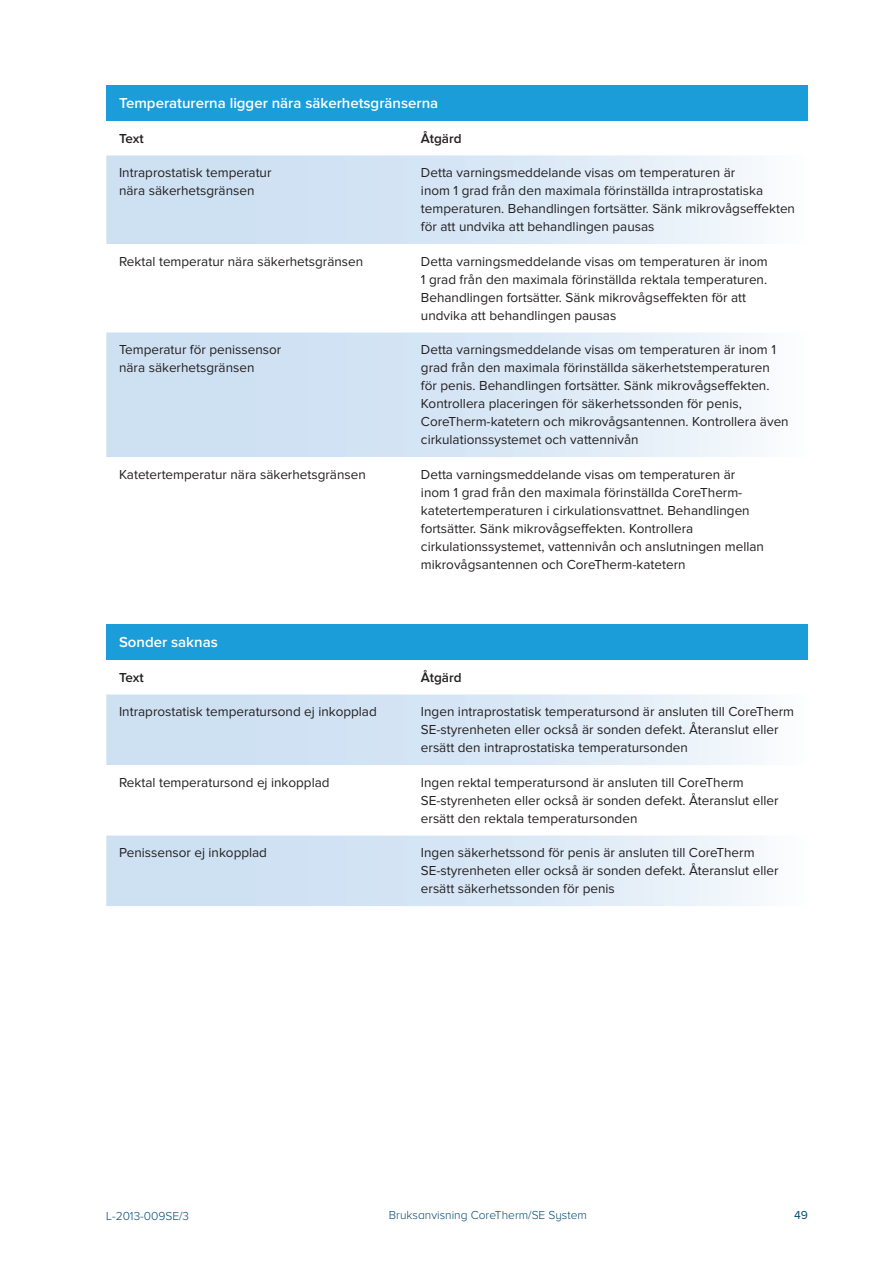
<style>
.page{position:relative;width:893px;height:1263px;background:#fff}
.page>*{position:absolute;margin:0;border:0;box-sizing:border-box;transform-origin:0 0}
.t1{font:600 15px "Proxima Nova";color:#fff}
.t2{font:13.5px/18px "Proxima Nova";color:#231f20}
.t3{font:600 13.5px "Proxima Nova";color:#231f20}
.t4{font:300 12px "Proxima Nova A";color:#034a72}
.t5{font:12px "Proxima Nova A";color:#034a72}
</style>
<div class="page">
<div style="left:106px;top:85px;width:702px;height:36px;background:#1b9dd9"></div>
<svg style="left:106px;top:155px;width:647px;height:302px"></svg>
<div style="left:106px;top:624px;width:702px;height:36px;background:#1b9dd9"></div>
<svg style="left:106px;top:694px;width:647px;height:212px"></svg>
<p class="t1" style="left:119px;top:95px;width:321px">Temperaturerna ligger nära säkerhetsgränserna</p>
<p class="t3" style="left:119px;top:130px;width:26px">Text</p>
<p class="t3" style="left:421px;top:130px;width:42px">Åtgärd</p>
<p class="t2" style="left:119px;top:164px;width:154px">Intraprostatisk temperatur nära säkerhetsgränsen</p>
<p class="t2" style="left:421px;top:164px;width:376px">Detta varningsmeddelande visas om temperaturen är<br>inom 1 grad från den maximala förinställda intraprostatiska temperaturen. Behandlingen fortsätter. Sänk mikrovågseffekten för att undvika att behandlingen pausas</p>
<p class="t2" style="left:119px;top:253px;width:246px">Rektal temperatur nära säkerhetsgränsen</p>
<p class="t2" style="left:421px;top:253px;width:348px">Detta varningsmeddelande visas om temperaturen är inom 1 grad från den maximala förinställda rektala temperaturen.<br>Behandlingen fortsätter. Sänk mikrovågseffekten för att undvika att behandlingen pausas</p>
<p class="t2" style="left:119px;top:341px;width:164px">Temperatur för penissensor nära säkerhetsgränsen</p>
<p class="t2" style="left:421px;top:341px;width:369px">Detta varningsmeddelande visas om temperaturen är inom 1 grad från den maximala förinställda säkerhetstemperaturen för penis. Behandlingen fortsätter. Sänk mikrovågseffekten.<br>Kontrollera placeringen för säkerhetssonden för penis, CoreTherm-katetern och mikrovågsantennen. Kontrollera även cirkulationssystemet och vattennivån</p>
<p class="t2" style="left:119px;top:466px;width:248px">Katetertemperatur nära säkerhetsgränsen</p>
<p class="t2" style="left:421px;top:466px;width:345px">Detta varningsmeddelande visas om temperaturen är inom 1 grad från den maximala förinställda CoreTherm&shy;katetertemperaturen i cirkulationsvattnet. Behandlingen fortsätter. Sänk mikrovågseffekten. Kontrollera cirkulationssystemet, vattennivån och anslutningen mellan mikrovågsantennen och CoreTherm-katetern</p>
<p class="t1" style="left:119px;top:634px;width:100px">Sonder saknas</p>
<p class="t3" style="left:119px;top:669px;width:26px">Text</p>
<p class="t3" style="left:421px;top:669px;width:42px">Åtgärd</p>
<p class="t2" style="left:119px;top:703px;width:259px">Intraprostatisk temperatursond ej inkopplad</p>
<p class="t2" style="left:421px;top:703px;width:375px">Ingen intraprostatisk temperatursond är ansluten till CoreTherm<br>SE-styrenheten eller också är sonden defekt. Återanslut eller ersätt den intraprostatiska temperatursonden</p>
<p class="t2" style="left:119px;top:774px;width:212px">Rektal temperatursond ej inkopplad</p>
<p class="t2" style="left:421px;top:774px;width:359px">Ingen rektal temperatursond är ansluten till CoreTherm<br>SE-styrenheten eller också är sonden defekt. Återanslut eller ersätt den rektala temperatursonden</p>
<p class="t2" style="left:119px;top:844px;width:150px">Penissensor ej inkopplad</p>
<p class="t2" style="left:421px;top:844px;width:359px">Ingen säkerhetssond för penis är ansluten till CoreTherm<br>SE-styrenheten eller också är sonden defekt. Återanslut eller ersätt säkerhetssonden för penis</p>
<p class="t4" style="left:106px;top:1210px;width:84px">L-2013-009SE/3</p>
<p class="t4" style="left:389px;top:1209px;width:200px">Bruksanvisning CoreTherm/SE System</p>
<p class="t5" style="left:794px;top:1208px;width:15px">49</p>
</div>
